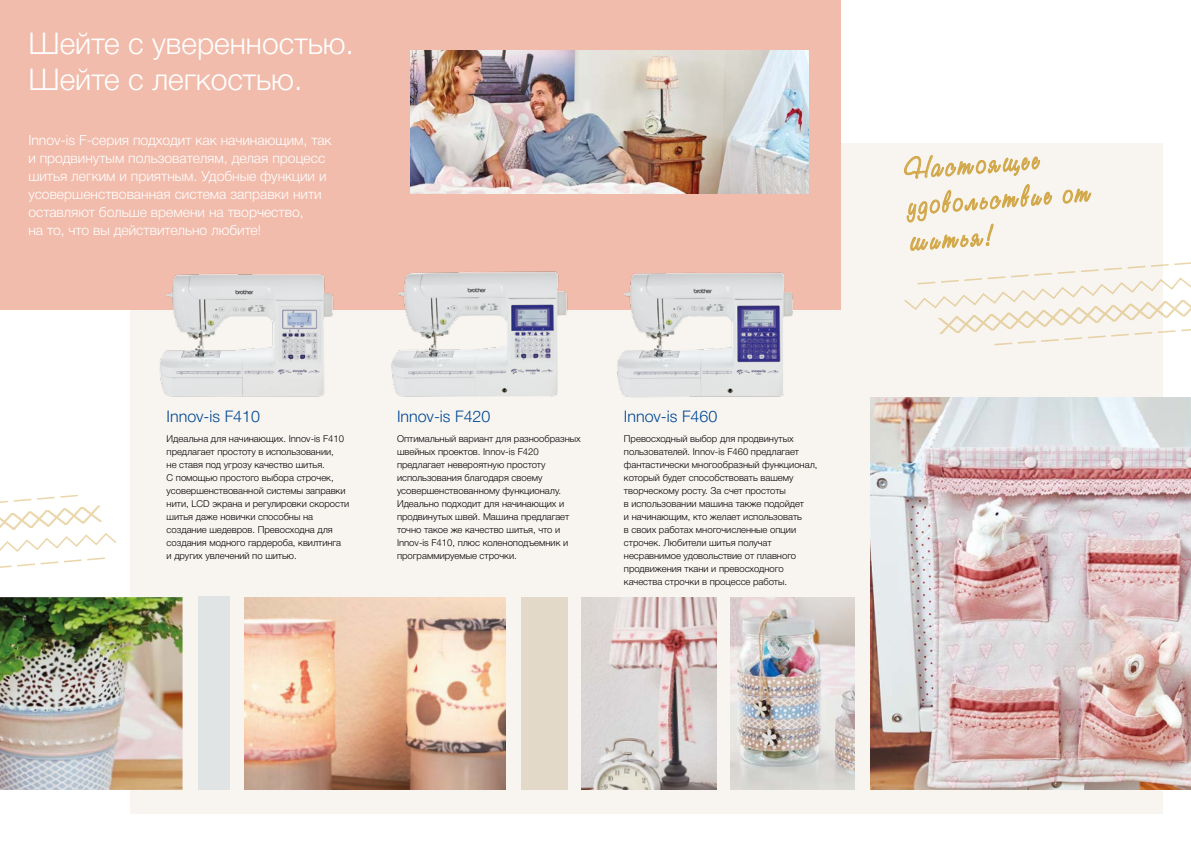
<style>
.page{position:relative;width:1191px;height:842px;background:#fff}
.page>*{position:absolute;margin:0;border:0;box-sizing:border-box;transform-origin:0 0}
.t1{font:300 30px/36px "Helvetica Neue Cyr";color:#fff}
.t2{font:30px/36.1px "Studio Script C";color:#d2a748;scale:.93 1}
.t3{font:300 16px "Helvetica Neue Cyr";color:#004893}
.t4{font:300 14px/18px "Helvetica Neue Cyr";color:#fff}
.t5{font:300 9.5px/13px "Helvetica Neue Cyr";color:#000}
</style>
<div class="page">
<div style="left:130px;top:143px;width:1032px;height:671px;background:#f8f5f1"></div>
<div style="left:0;top:0;width:840px;height:309px;background:#f1bcac"></div>
<svg style="left:904px;top:261px;width:287px;height:85px"></svg>
<svg style="left:0;top:494px;width:117px;height:74px"></svg>
<img style="left:581px;top:597px;width:135px;height:193px">
<img style="left:0;top:597px;width:182px;height:193px">
<div style="left:521px;top:597px;width:46px;height:193px;background:#e3d9c8"></div>
<div style="left:198px;top:596px;width:32px;height:194px;background:#e1e4e4"></div>
<img style="left:411px;top:50px;width:397px;height:144px">
<img style="left:870px;top:397px;width:321px;height:393px">
<img style="left:730px;top:597px;width:124px;height:193px">
<img style="left:140px;top:273px;width:210px;height:124px">
<img style="left:363px;top:271px;width:227px;height:126px">
<img style="left:610px;top:272px;width:196px;height:126px">
<img style="left:244px;top:597px;width:261px;height:193px">
<svg style="left:1062px;top:188px;width:29px;height:16px"></svg>
<svg style="left:904px;top:155px;width:148px;height:96px"></svg>
<h1 class="t1" style="left:28px;top:26px;width:327px">Шейте с уверенностью.<br>Шейте с легкостью.</h1>
<p class="t4" style="left:28px;top:131px;width:305px">Innov-is F-серия подходит как начинающим, так и продвинутым пользователям, делая процесс шитья легким и приятным. Удобные функции и усовершенствованная система заправки нити оставляют больше времени на творчество,<br>на то, что вы действительно любите!</p>
<h2 class="t3" style="left:167px;top:407px;width:95px">Innov-is F410</h2>
<h2 class="t3" style="left:397px;top:407px;width:95px">Innov-is F420</h2>
<p class="t5" style="left:397px;top:432px;width:185px">Оптимальный вариант для разнообразных швейных проектов. Innov-is F420 предлагает невероятную простоту использования благодаря своему усовершенствованному функционалу.<br>Идеально подходит для начинающих и продвинутых швей. Машина предлагает точно такое же качество шитья, что и Innov-is F410, плюс коленоподъемник и программируемые строчки.</p>
<p class="t5" style="left:167px;top:432px;width:184px">Идеальна для начинающих. Innov-is F410 предлагает простоту в использовании,<br>не ставя под угрозу качество шитья.<br>С помощью простого выбора строчек, усовершенствованной системы заправки нити, LCD экрана и регулировки скорости шитья даже новички способны на создание шедевров. Превосходна для создания модного гардероба, квилтинга<br>и других увлечений по шитью.</p>
<h2 class="t3" style="left:624px;top:407px;width:95px">Innov-is F460</h2>
<p class="t5" style="left:624px;top:432px;width:195px">Превосходный выбор для продвинутых пользователей. Innov-is F460 предлагает фантастически многообразный функционал, который будет способствовать вашему творческому росту. За счет простоты<br>в использовании машина также подойдет<br>и начинающим, кто желает использовать<br>в своих работах многочисленные опции строчек. Любители шитья получат несравнимое удовольствие от плавного продвижения ткани и превосходного качества строчки в процессе работы.</p>
<h1 class="t2" style="left:903px;top:151px;width:200px;rotate:-4deg">Настоящее удовольствие от шитья!</h1>
</div>
